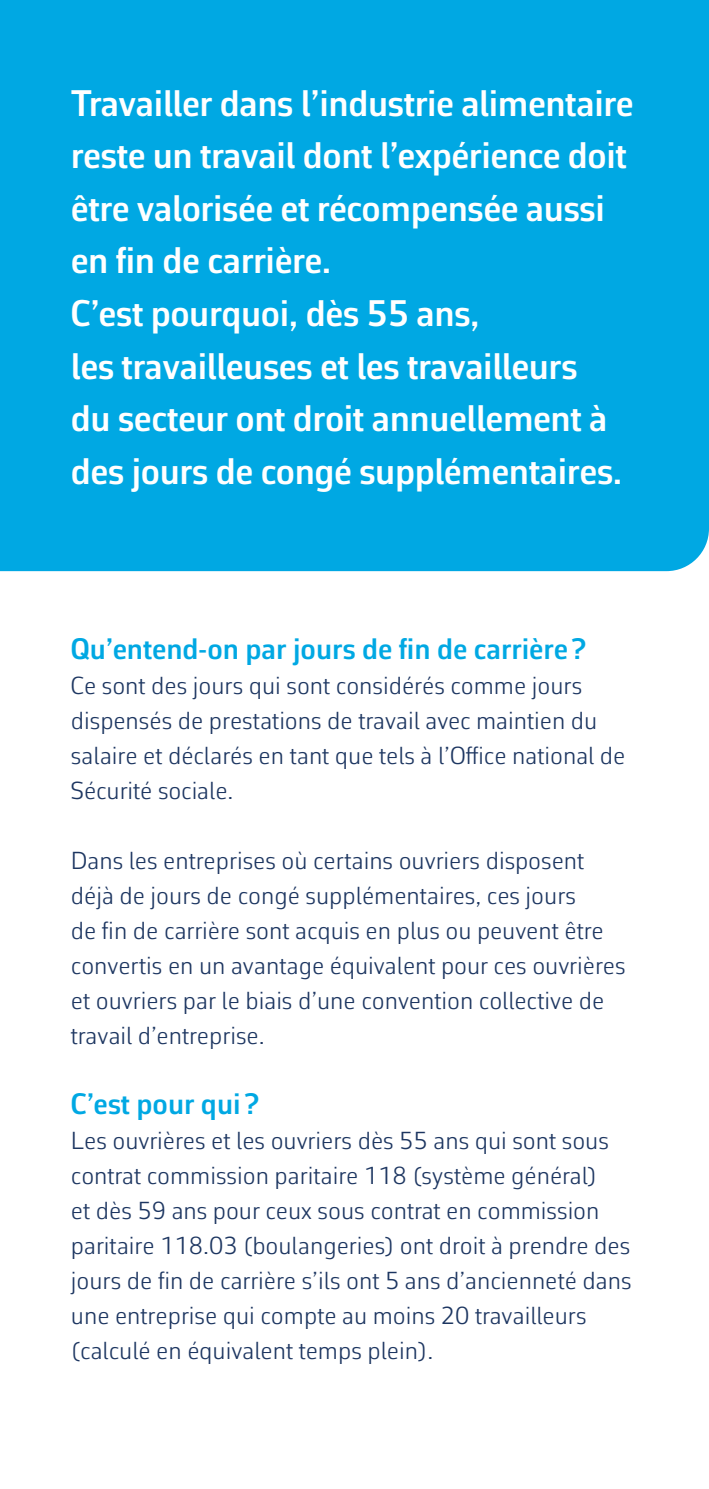
<style>
.page{position:relative;width:709px;height:1489px;background:#fff}
.page>*{position:absolute;margin:0;border:0;box-sizing:border-box;transform-origin:0 0}
.t1{font:600 37.5px/52.5px "Corbeau Pro";letter-spacing:-.01em;color:#fff}
.t2{font:600 30px "Corbeau Pro";color:#00a8e3}
.t3{font:300 25px/35px "Corbeau Pro";color:#1d3661}
</style>
<div class="page">
<div style="left:0;top:0;width:709px;height:571px;background:#00a8e3"></div>
<p class="t1" style="left:71px;top:76px;width:564px">Travailler dans l’industrie alimentaire reste un travail dont l’expérience doit être valorisée et récompensée aussi en fin de carrière.<br>C’est pourquoi, dès 55 ans,<br>les travailleuses et les travailleurs<br>du secteur ont droit annuellement à des jours de congé supplémentaires.</p>
<p class="t2" style="left:71px;top:628px;width:517px">Qu’entend-on par jours de fin de carrière ?</p>
<p class="t3" style="left:71px;top:667px;width:556px">Ce sont des jours qui sont considérés comme jours dispensés de prestations de travail avec maintien du salaire et déclarés en tant que tels à l’Office national de Sécurité sociale.</p>
<p class="t3" style="left:71px;top:842px;width:556px">Dans les entreprises où certains ouvriers disposent déjà de jours de congé supplémentaires, ces jours<br>de fin de carrière sont acquis en plus ou peuvent être convertis en un avantage équivalent pour ces ouvrières et ouvriers par le biais d’une convention collective de travail d’entreprise.</p>
<p class="t2" style="left:71px;top:1083px;width:190px">C’est pour qui ?</p>
<p class="t3" style="left:71px;top:1122px;width:562px">Les ouvrières et les ouvriers dès 55 ans qui sont sous contrat commission paritaire 118 (système général)<br>et dès 59 ans pour ceux sous contrat en commission paritaire 118.03 (boulangeries) ont droit à prendre des jours de fin de carrière s’ils ont 5 ans d’ancienneté dans une entreprise qui compte au moins 20 travailleurs (calculé en équivalent temps plein).</p>
</div>
